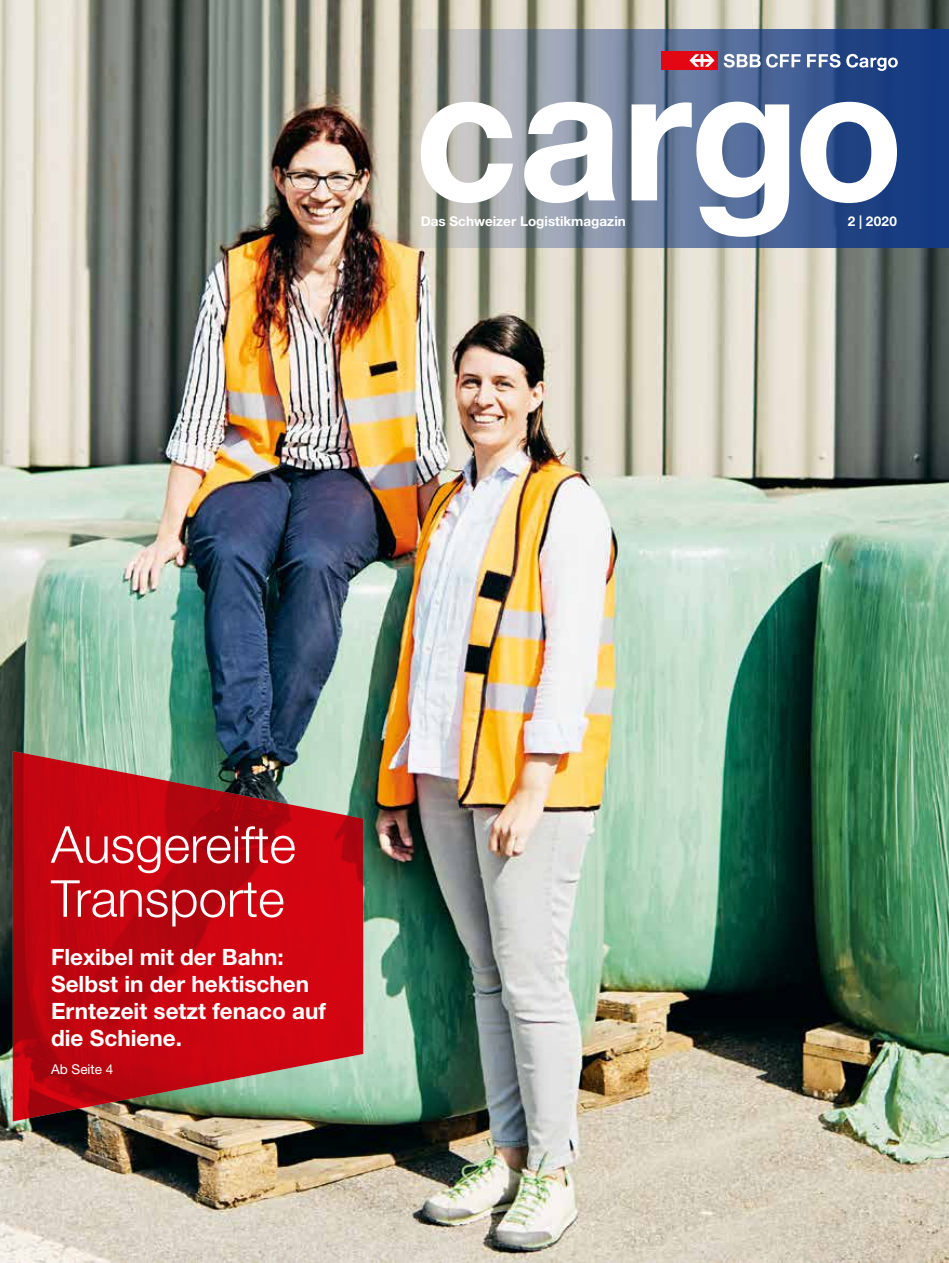
<style>
.page{position:relative;width:949px;height:1263px;background:#fff}
.page>*{position:absolute;margin:0;border:0;box-sizing:border-box;transform-origin:0 0}
.t1{font:300 51px/54px "Helvetica Neue LT Std";color:#fff}
.t2{font:700 22.5px/27px "Helvetica Neue LT Std";color:#fff}
.t3{font:700 13.5px "Helvetica Neue LT Std";color:#fff}
.t4{font:13.5px "Helvetica Neue LT Std";color:#fff}
</style>
<div class="page">
<img style="left:0;top:0;width:948px;height:1263px">
<svg style="left:13px;top:751px;width:350px;height:370px;background:#b52025"></svg>
<svg style="left:383px;top:30px;width:565px;height:218px;background:#667896"></svg>
<svg style="left:723px;top:54px;width:77px;height:14px"></svg>
<svg style="left:806px;top:54px;width:34px;height:14px"></svg>
<div style="left:661px;top:51px;width:56px;height:19px;background:#e30613"></div>
<svg style="left:689px;top:54px;width:25px;height:13px"></svg>
<svg style="left:846px;top:54px;width:51px;height:17px"></svg>
<svg style="left:420px;top:102px;width:476px;height:135px"></svg>
<p class="t3" style="left:420px;top:213px;width:206px">Das Schweizer Logistikmagazin</p>
<p class="t3" style="left:847px;top:213px;width:51px">2 | 2020</p>
<h1 class="t1" style="left:51px;top:816px;width:246px">Ausgereifte<br>Transporte</h1>
<p class="t2" style="left:51px;top:943px;width:276px">Flexibel mit der Bahn:<br>Selbst in der hektischen<br>Erntezeit setzt fenaco auf die Schiene.</p>
<p class="t4" style="left:51px;top:1061px;width:64px">Ab Seite 4</p>
</div>
